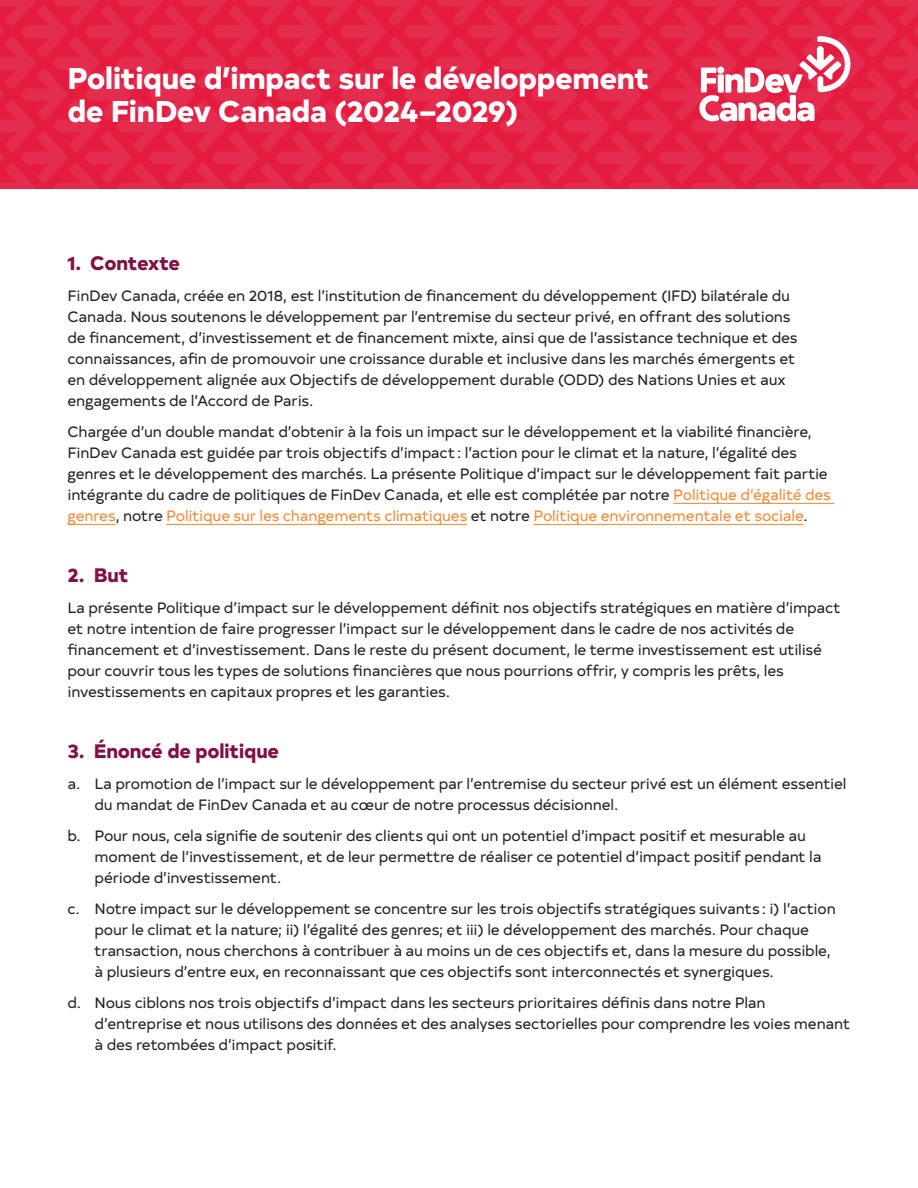
<style>
.page{position:relative;width:918px;height:1188px;background:#fff}
.page>*{position:absolute;margin:0;border:0;box-sizing:border-box;transform-origin:0 0}
.t1{font:800 30px/33px "Typold";letter-spacing:-.015em;color:#fff}
.Sub-header{font:800 19.5px "Typold";letter-spacing:-.015em;color:#840f43}
.Body_copy{font:15px/21px "Typold";letter-spacing:-.015em;color:#231f20}
.s1{color:#f68934}
</style>
<div class="page">
<hr style="left:673px;top:503px;width:161px;height:1px;background:#f68934">
<hr style="left:68px;top:524px;width:48px;height:1px;background:#f68934">
<hr style="left:166px;top:524px;width:301px;height:1px;background:#f68934">
<hr style="left:533px;top:524px;width:270px;height:1px;background:#f68934">
<svg style="left:0;top:0;width:918px;height:189px;background:#e4294b"></svg>
<p class="t1" style="left:68px;top:58px;width:584px">Politique d’impact sur le développement de FinDev Canada (2024–2029)</p>
<p class="Sub-header" style="left:68px;top:247px;width:114px">1. Contexte</p>
<p class="Body_copy" style="left:68px;top:284px;width:732px">FinDev Canada, créée en 2018, est l’institution de financement du développement (IFD) bilatérale du Canada. Nous soutenons le développement par l’entremise du secteur privé, en offrant des solutions de financement, d’investissement et de financement mixte, ainsi que de l’assistance technique et des connaissances, afin de promouvoir une croissance durable et inclusive dans les marchés émergents et en développement alignée aux Objectifs de développement durable (ODD) des Nations Unies et aux engagements de l’Accord de Paris.</p>
<p class="Body_copy" style="left:68px;top:420px;width:765px">Chargée d’un double mandat d’obtenir à la fois un impact sur le développement et la viabilité financière, FinDev Canada est guidée par trois objectifs d’impact : l’action pour le climat et la nature, l’égalité des genres et le développement des marchés. La présente Politique d’impact sur le développement fait partie intégrante du cadre de politiques de FinDev Canada, et elle est complétée par notre <span class="s1">Politique d’égalité des genres</span>, notre <span class="s1">Politique sur les changements climatiques</span> et notre <span class="s1">Politique environnementale et sociale</span>.</p>
<p class="Sub-header" style="left:68px;top:559px;width:63px">2. But</p>
<p class="Body_copy" style="left:68px;top:596px;width:775px">La présente Politique d’impact sur le développement définit nos objectifs stratégiques en matière d’impact et notre intention de faire progresser l’impact sur le développement dans le cadre de nos activités de financement et d’investissement. Dans le reste du présent document, le terme investissement est utilisé pour couvrir tous les types de solutions financières que nous pourrions offrir, y compris les prêts, les investissements en capitaux propres et les garanties.</p>
<p class="Sub-header" style="left:68px;top:734px;width:213px">3. Énoncé de politique</p>
<p class="Body_copy" style="left:94px;top:772px;width:754px;text-indent:-27px">a. La promotion de l’impact sur le développement par l’entremise du secteur privé est un élément essentiel du mandat de FinDev Canada et au cœur de notre processus décisionnel.</p>
<p class="Body_copy" style="left:94px;top:824px;width:729px;text-indent:-27px">b. Pour nous, cela signifie de soutenir des clients qui ont un potentiel d’impact positif et mesurable au moment de l’investissement, et de leur permettre de réaliser ce potentiel d’impact positif pendant la période d’investissement.</p>
<p class="Body_copy" style="left:94px;top:897px;width:743px;text-indent:-27px">c. Notre impact sur le développement se concentre sur les trois objectifs stratégiques suivants: i) l’action pour le climat et la nature; ii) l’égalité des genres; et iii) le développement des marchés. Pour chaque transaction, nous cherchons à contribuer à au moins un de ces objectifs et, dans la mesure du possible, à plusieurs d’entre eux, en reconnaissant que ces objectifs sont interconnectés et synergiques.</p>
<p class="Body_copy" style="left:94px;top:991px;width:757px;text-indent:-27px">d. Nous ciblons nos trois objectifs d’impact dans les secteurs prioritaires définis dans notre Plan d’entreprise et nous utilisons des données et des analyses sectorielles pour comprendre les voies menant à des retombées d’impact positif.</p>
</div>
